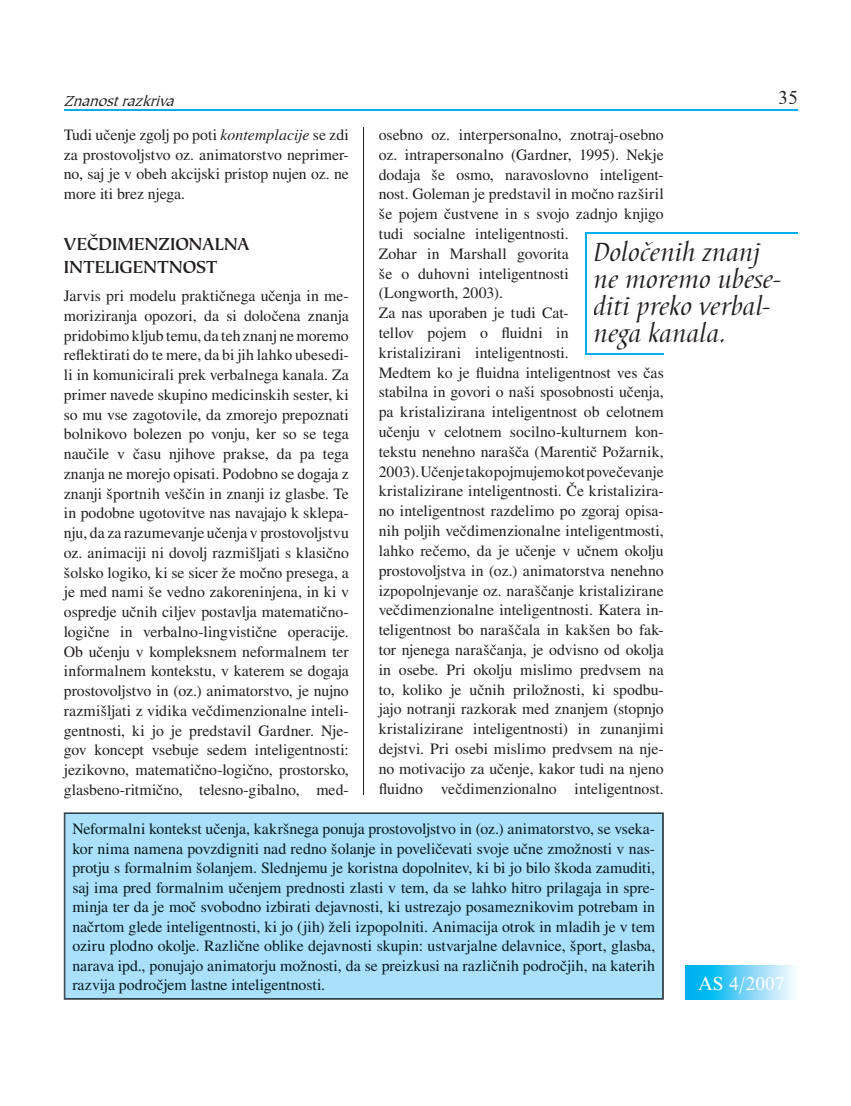
<style>
.page{position:relative;width:851px;height:1106px;background:#fff}
.page>*{position:absolute;margin:0;border:0;box-sizing:border-box;transform-origin:0 0}
.t1{font:italic 27px "Barbedor TCE";color:#231f20}
.t2{font:19.5px "Nimbus Rom No 9 TCE";color:#fff}
.t3{font:19.5px "Nimbus Rom No 9 TCE";color:#231f20}
.t4{font:500 18px/22.8px "Tiepolo Itc TCE";letter-spacing:.005em;color:#231f20}
.t5{font:15.75px/19.8px "SS Times";letter-spacing:-.005em;color:#231f20;text-align:justify}
.t6{font:15.75px/19.5px "SS Times";color:#071822;text-align:justify}
.t7{font:italic 15px "Tiepolo Itc TCE";color:#231f20}
.s1{font-style:italic}
</style>
<div class="page">
<hr style="left:64px;top:109px;width:733px;height:2px;background:#00aeef">
<svg style="left:685px;top:965px;width:109px;height:34px;background:#64d0f5"></svg>
<hr style="left:585px;top:232px;width:212px;height:2px;background:#00aeef">
<hr style="left:585px;top:232px;width:1px;height:123px;background:#00aeef">
<hr style="left:585px;top:353px;width:78px;height:2px;background:#00aeef">
<hr style="left:595px;top:268px;width:166px;height:1px;background:#231f20">
<hr style="left:594px;top:322px;width:131px;height:1px;background:#231f20">
<div style="left:65px;top:813px;width:598px;height:185px;background:#aae0f9"></div>
<div style="left:72px;top:823px;width:582px;height:14px;background:#aae0f9"></div>
<div style="left:72px;top:843px;width:582px;height:14px;background:#aae0f9"></div>
<div style="left:72px;top:862px;width:583px;height:14px;background:#aae0f9"></div>
<div style="left:73px;top:882px;width:581px;height:14px;background:#aae0f9"></div>
<div style="left:73px;top:901px;width:582px;height:14px;background:#aae0f9"></div>
<div style="left:73px;top:921px;width:582px;height:14px;background:#aae0f9"></div>
<div style="left:73px;top:940px;width:582px;height:14px;background:#aae0f9"></div>
<div style="left:73px;top:960px;width:582px;height:14px;background:#aae0f9"></div>
<div style="left:72px;top:979px;width:252px;height:14px;background:#aae0f9"></div>
<hr style="left:363px;top:128px;width:1px;height:667px;background:#231f20">
<p class="t7" style="left:64px;top:91px;width:117px">Znanostrazkriva</p>
<p class="t5" style="left:64px;top:125px;width:286px">Tudi u~enje zgolj po poti <span class="s1">kontemplacije</span> se zdi za prostovoljstvo oz. animatorstvo neprimer&shy;no, saj je v obeh akcijski pristop nujen oz. ne more iti brez njega.</p>
<p class="t4" style="left:64px;top:232px;width:187px">VEČDIMENZIONALNA<br>INTELIGENTNOST</p>
<p class="t5" style="left:64px;top:286px;width:286px">Jarvis pri modelu prakti~nega u~enja in me&shy;moriziranja opozori, da si dolo~ena znanja pridobimo kljub temu, da teh znanj ne moremo reflektirati do te mere, da bi jih lahko ubesedi&shy;li in komunicirali prek verbalnega kanala. Za primer navede skupino medicinskih sester, ki so mu vse zagotovile, da zmorejo prepoznati bolnikovo bolezen po vonju, ker so se tega nau~ile v ~asu njihove prakse, da pa tega znanja ne morejo opisati. Podobno se dogaja z znanji {portnih ve{~in in znanji iz glasbe. Te in podobne ugotovitve nas navajajo k sklepa&shy;nju, da za razumevanje u~enja v prostovoljstvu oz. animaciji ni dovolj razmi{ljati s klasi~no {olsko logiko, ki se sicer že mo~no presega, a je med nami {e vedno zakoreninjena, in ki v ospredje u~nih ciljev postavlja matemati~no&shy;logi~ne in verbalno-lingvisti~ne operacije.<br>Ob u~enju v kompleksnem neformalnem ter informalnem kontekstu, v katerem se dogaja prostovoljstvo in (oz.) animatorstvo, je nujno razmi{ljati z vidika ve~dimenzionalne inteli&shy;gentnosti, ki jo je predstavil Gardner. Nje&shy;gov koncept vsebuje sedem inteligentnosti: jezikovno, matemati~no-logi~no, prostorsko, glasbeno-ritmi~no, telesno-gibalno, med-</p>
<p class="t3" style="left:778px;top:86px;width:21px">35</p>
<p class="t5" style="left:378px;top:125px;width:286px;text-align:left">osebno oz. interpersonalno, znotraj-osebno oz. intrapersonalno (Gardner, 1995). Nekje dodaja {e osmo, naravoslovno inteligent&shy;nost. Goleman je predstavil in mo~no raz{iril {e pojem ~ustvene in s svojo zadnjo knjigo tudi socialne inteligentnosti.<br>Zohar in Marshall govorita<br>{e o duhovni inteligentnosti<br>(Longworth, 2003).<br>Za nas uporaben je tudi Cat-<br>tellov pojem o fluidni in<br>kristalizirani inteligentnosti.<br>Medtem ko je fluidna inteligentnost ves ~as stabilna in govori o na{i sposobnosti u~enja, pa kristalizirana inteligentnost ob celotnem u~enju v celotnem socilno-kulturnem kon&shy;tekstu nenehno nara{~a (Marenti~ Požarnik, 2003). U~enje tako pojmujemo kot pove~evanje kristalizirane inteligentnosti. ^e kristalizira&shy;no inteligentnost razdelimo po zgoraj opisa&shy;nih poljih ve~dimenzionalne inteligentmosti, lahko re~emo, da je u~enje v u~nem okolju prostovoljstva in (oz.) animatorstva nenehno izpopolnjevanje oz. nara{~anje kristalizirane ve~dimenzionalne inteligentnosti. Katera in&shy;teligentnost bo nara{~ala in kak{en bo fak&shy;tor njenega nara{~anja, je odvisno od okolja in osebe. Pri okolju mislimo predvsem na to, koliko je u~nih priložnosti, ki spodbu&shy;jajo notranji razkorak med znanjem (stopnjo kristalizirane inteligentnosti) in zunanjimi dejstvi. Pri osebi mislimo predvsem na nje&shy;no motivacijo za u~enje, kakor tudi na njeno fluidno ve~dimenzionalno inteligentnost.</p>
<h1 class="t1" style="left:593px;top:236px;width:168px">Določenih znanj</h1>
<h1 class="t1" style="left:593px;top:263px;width:189px">ne moremo ubese-</h1>
<h1 class="t1" style="left:593px;top:290px;width:178px">diti preko verbal-</h1>
<h1 class="t1" style="left:593px;top:317px;width:134px">nega kanala.</h1>
<p class="t6" style="left:72px;top:819px;width:584px">Neformalni kontekst u~enja, kakr{nega ponuja prostovoljstvo in (oz.) animatorstvo, se vseka&shy;kor nima namena povzdigniti nad redno {olanje in poveli~evati svoje u~ne zmožnosti v nas&shy;protju s formalnim {olanjem. Slednjemu je koristna dopolnitev, ki bi jo bilo {koda zamuditi, saj ima pred formalnim u~enjem prednosti zlasti v tem, da se lahko hitro prilagaja in spre&shy;minja ter da je mo~ svobodno izbirati dejavnosti, ki ustrezajo posameznikovim potrebam in na~rtom glede inteligentnosti, ki jo (jih) želi izpopolniti. Animacija otrok in mladih je v tem oziru plodno okolje. Razli~ne oblike dejavnosti skupin: ustvarjalne delavnice, {port, glasba, narava ipd., ponujajo animatorju možnosti, da se preizkusi na razli~nih podro~jih, na katerih razvija podro~jem lastne inteligentnosti.</p>
<p class="t2" style="left:698px;top:972px;width:87px">AS 4/2007</p>
</div>
